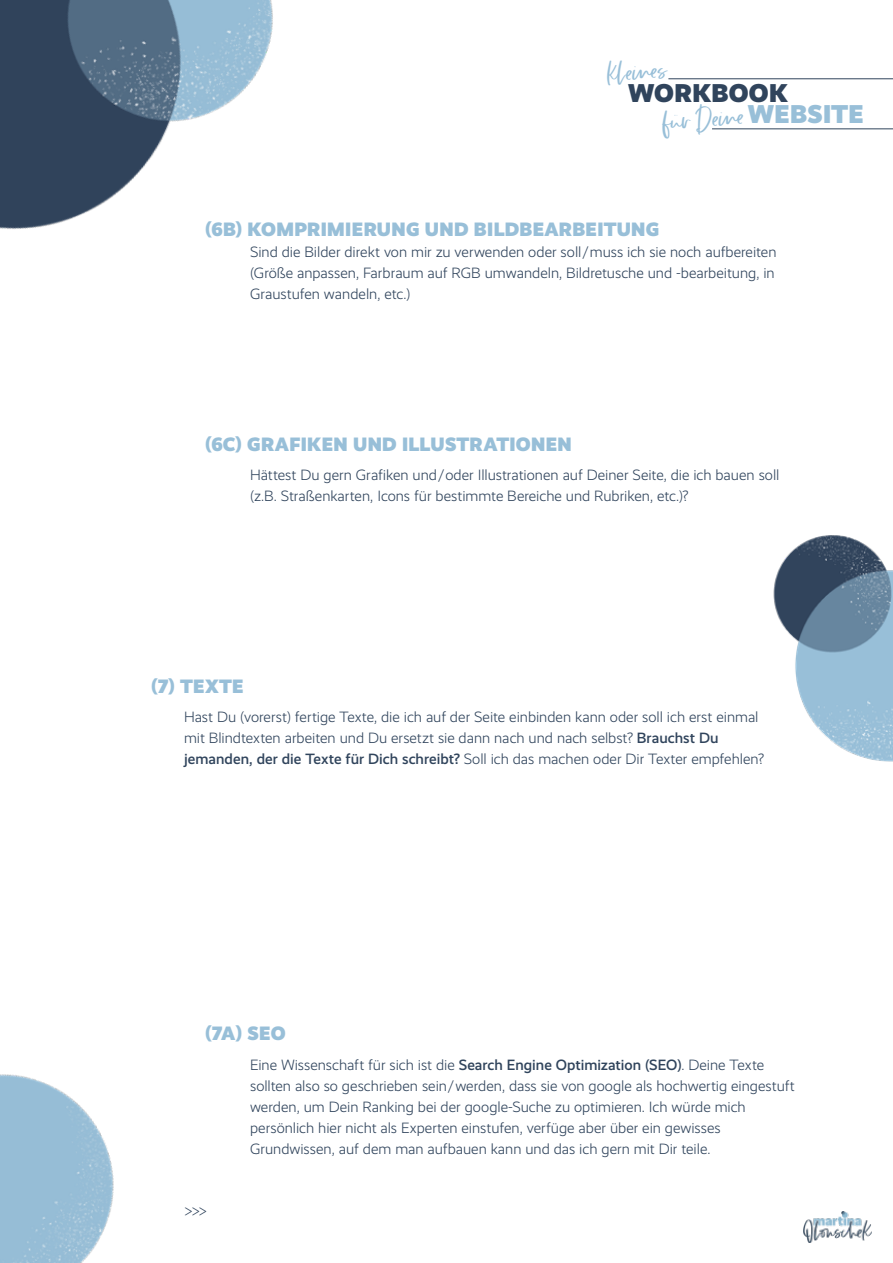
<style>
.page{position:relative;width:893px;height:1263px;background:#fff}
.page>*{position:absolute;margin:0;border:0;box-sizing:border-box;transform-origin:0 0}
.t1{font:31.05px/52.1px "Twinkle Twinkle";color:#98bfd8}
.t2{font:900 25.95px "Realist";letter-spacing:.01em;color:#30445c}
.t3{font:900 25.95px "Realist";letter-spacing:.01em;color:#98bfd8}
.t4{font:900 19.5px "Realist";letter-spacing:.015em;color:#98bfd8}
.t5{font:300 15px/21px "Realist";color:#30445c}
.s1{font-weight:500}
</style>
<div class="page">
<hr style="left:668px;top:79px;width:225px;height:1px;background:#30445c">
<hr style="left:712px;top:129px;width:181px;height:1px;background:#30445c">
<img style="left:803px;top:1211px;width:69px;height:31px">
<img style="left:773px;top:535px;width:120px;height:227px">
<img style="left:0;top:1074px;width:114px;height:189px">
<img style="left:0;top:0;width:273px;height:229px">
<h1 class="t1" style="left:657px;top:45px;width:83px;text-indent:-52px;rotate:-4deg">kleines<br>für Deine</h1>
<h2 class="t2" style="left:628px;top:77px;width:161px">WORKBOOK</h2>
<h2 class="t3" style="left:748px;top:98px;width:117px">WEBSITE</h2>
<h3 class="t4" style="left:205px;top:218px;width:456px">(6B) KOMPRIMIERUNG UND BILDBEARBEITUNG</h3>
<p class="t5" style="left:250px;top:242px;width:528px;text-align:justify">Sind die Bilder direkt von mir zu verwenden oder soll / muss ich sie noch aufbereiten (Größe anpassen, Farbraum auf RGB umwandeln, Bildretusche und -bearbeitung, in Graustufen wandeln, etc.)</p>
<h3 class="t4" style="left:205px;top:432px;width:368px">(6C) GRAFIKEN UND ILLUSTRATIONEN</h3>
<p class="t5" style="left:250px;top:465px;width:531px">Hättest Du gern Grafiken und / oder Illustrationen auf Deiner Seite, die ich bauen soll (z.B. Straßenkarten, Icons für bestimmte Bereiche und Rubriken, etc.)?</p>
<h3 class="t4" style="left:151px;top:674px;width:94px">(7) TEXTE</h3>
<p class="t5" style="left:184px;top:707px;width:581px">Hast Du (vorerst) fertige Texte, die ich auf der Seite einbinden kann oder soll ich erst einmal mit Blindtexten arbeiten und Du ersetzt sie dann nach und nach selbst? <span class="s1">Brauchst Du jemanden, der die Texte für Dich schreibt?</span> Soll ich das machen oder Dir Texter empfehlen?</p>
<h3 class="t4" style="left:205px;top:1022px;width:82px">(7A) SEO</h3>
<p class="t5" style="left:250px;top:1054px;width:546px">Eine Wissenschaft für sich ist die <span class="s1">Search Engine Optimization (SEO)</span>. Deine Texte sollten also so geschrieben sein / werden, dass sie von google als hochwertig eingestuft werden, um Dein Ranking bei der google-Suche zu optimieren. Ich würde mich persönlich hier nicht als Experten einstufen, verfüge aber über ein gewisses Grundwissen, auf dem man aufbauen kann und das ich gern mit Dir teile.</p>
<p class="t5" style="left:185px;top:1201px;width:24px">&gt;&gt;&gt;</p>
</div>
